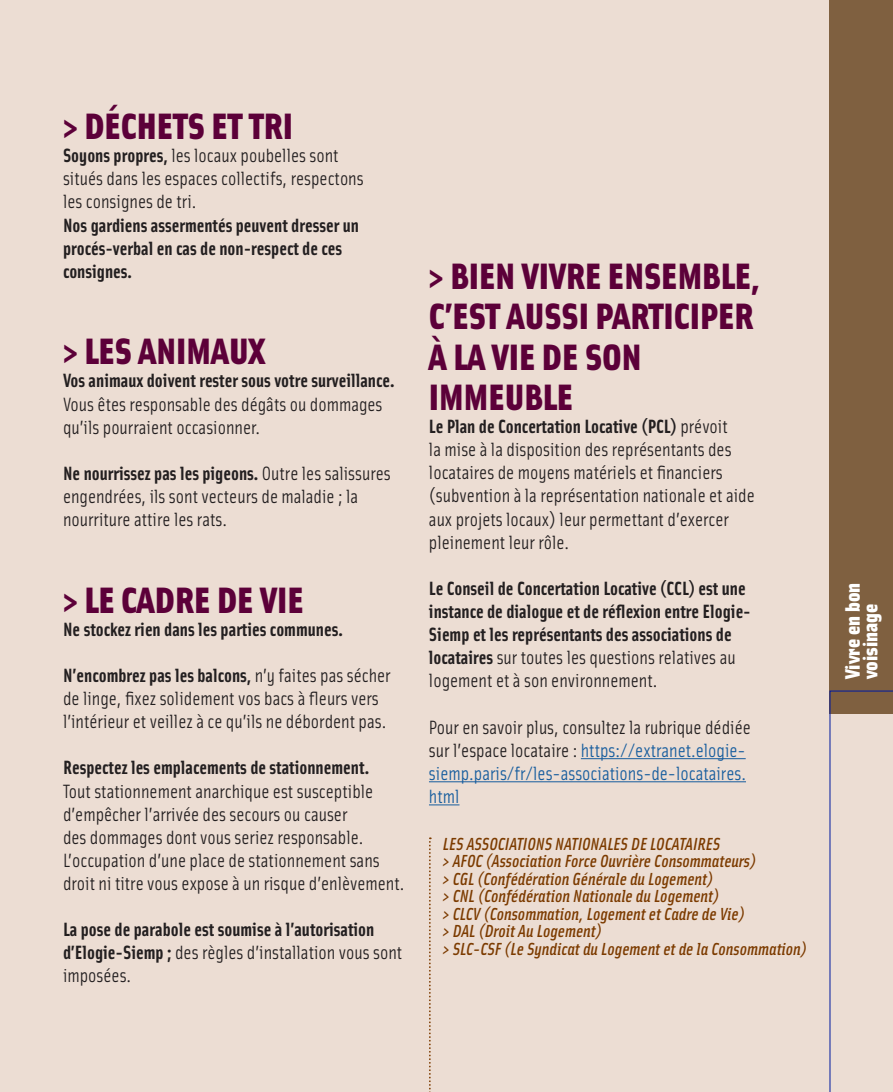
<style>
.page{position:relative;width:893px;height:1092px;background:#fff}
.page>*{position:absolute;margin:0;border:0;box-sizing:border-box;transform-origin:0 0}
.t1{font:900 36.75px/40.2px "Solex";color:#5c0039}
.t2{font:900 21px "Solex";color:#fff}
.t3{font:19.25px/23.1px "Solex";color:#231f20}
.t4{font:700 19.25px/23.1px "Solex";color:#231f20}
.t5{font:19.25px/23.1px "Solex";color:#175d9e}
.t6{font:italic 500 17.5px "Solex";color:#7c3b00}
.s1{font-weight:700}
.s2{font-weight:400}
.s3{color:#231f20}
</style>
<div class="page">
<div style="left:0;top:0;width:830px;height:1091px;background:#ecddd3"></div>
<hr style="left:581px;top:758px;width:165px;height:1px;background:#175d9e">
<hr style="left:429px;top:781px;width:317px;height:1px;background:#175d9e">
<hr style="left:429px;top:804px;width:30px;height:1px;background:#175d9e">
<div style="left:830px;top:0;width:63px;height:713px;background:#7f6040"></div>
<svg style="left:429px;top:837px;width:2px;height:255px"></svg>
<svg style="left:829px;top:690px;width:64px;height:401px;background:#e1d2c9"></svg>
<p class="t1" style="left:63px;top:104px;width:232px">&gt; DÉCHETS ET TRI</p>
<p class="t3" style="left:63px;top:143px;width:277px"><span class="s1">Soyons propres,</span> les locaux poubelles sont</p>
<p class="t3" style="left:63px;top:166px;width:302px">situés dans les espaces collectifs, respectons</p>
<p class="t3" style="left:63px;top:189px;width:135px">les consignes de tri.</p>
<p class="t4" style="left:63px;top:212px;width:297px">Nos gardiens assermentés peuvent dresser un procés-verbal en cas de non-respect de ces consignes.</p>
<p class="t1" style="left:63px;top:329px;width:204px">&gt; LES ANIMAUX</p>
<p class="t3" style="left:63px;top:368px;width:333px"><span class="s1">Vos animaux doivent rester sous votre surveillance.<br></span>Vous êtes responsable des dégâts ou dommages qu’ils pourraient occasionner.</p>
<p class="t3" style="left:63px;top:461px;width:329px"><span class="s1">Ne nourrissez pas les pigeons.</span> Outre les salissures engendrées, ils sont vecteurs de maladie ; la nourriture attire les rats.</p>
<p class="t1" style="left:63px;top:577px;width:242px">&gt; LE CADRE DE VIE</p>
<p class="t4" style="left:63px;top:616px;width:281px">Ne stockez rien dans les parties communes.</p>
<p class="t3" style="left:63px;top:663px;width:329px"><span class="s1">N’encombrez pas les balcons,</span> n’y faites pas sécher de linge, fixez solidement vos bacs à fleurs vers l’intérieur et veillez à ce qu’ils ne débordent pas.</p>
<p class="t3" style="left:63px;top:755px;width:343px"><span class="s1">Respectez les emplacements de stationnement.<br></span>Tout stationnement anarchique est susceptible d’empêcher l’arrivée des secours ou causer<br>des dommages dont vous seriez responsable.<br>L’occupation d’une place de stationnement sans droit ni titre vous expose à un risque d’enlèvement.</p>
<p class="t4" style="left:63px;top:917px;width:341px">La pose de parabole est soumise à l’autorisation d’Elogie-Siemp ; <span class="s2">des règles d’installation vous sont imposées.</span></p>
<p class="t1" style="left:429px;top:254px;width:332px">&gt; BIEN VIVRE ENSEMBLE,<br>C’EST AUSSI PARTICIPER<br>À LA VIE DE SON</p>
<p class="t1" style="left:429px;top:375px;width:146px">IMMEUBLE</p>
<p class="t3" style="left:429px;top:414px;width:327px"><span class="s1">Le Plan de Concertation Locative (PCL)</span> prévoit<br>la mise à la disposition des représentants des locataires de moyens matériels et financiers (subvention à la représentation nationale et aide aux projets locaux) leur permettant d’exercer pleinement leur rôle.</p>
<p class="t4" style="left:429px;top:575px;width:323px">Le Conseil de Concertation Locative (CCL) est une instance de dialogue et de réflexion entre Elogie-Siemp et les représentants des associations de locataires <span class="s2">sur toutes les questions relatives au logement et à son environnement.</span></p>
<p class="t5" style="left:429px;top:714px;width:323px"><span class="s3">Pour en savoir plus, consultez la rubrique dédiée sur l’espace locataire :</span> https://extranet.elogie&shy;siemp.paris/fr/les-associations-de-locataires. html</p>
<p class="t6" style="left:443px;top:832px;width:279px">LES ASSOCIATIONS NATIONALES DE LOCATAIRES</p>
<p class="t6" style="left:443px;top:849px;width:315px">&gt; AFOC (Association Force Ouvrière Consommateurs)</p>
<p class="t6" style="left:443px;top:867px;width:272px">&gt; CGL (Confédération Générale du Logement)</p>
<p class="t6" style="left:443px;top:884px;width:278px">&gt; CNL (Confédération Nationale du Logement)</p>
<p class="t6" style="left:443px;top:902px;width:303px">&gt; CLCV (Consommation, Logement et Cadre de Vie)</p>
<p class="t6" style="left:443px;top:919px;width:160px">&gt; DAL (Droit Au Logement)</p>
<p class="t6" style="left:443px;top:937px;width:366px">&gt; SLC-CSF (Le Syndicat du Logement et de la Consommation)</p>
<p class="t2" style="left:838px;top:679px;width:98px;rotate:-90deg">Vivre en bon</p>
<p class="t2" style="left:855px;top:679px;width:77px;rotate:-90deg">voisinage</p>
</div>
